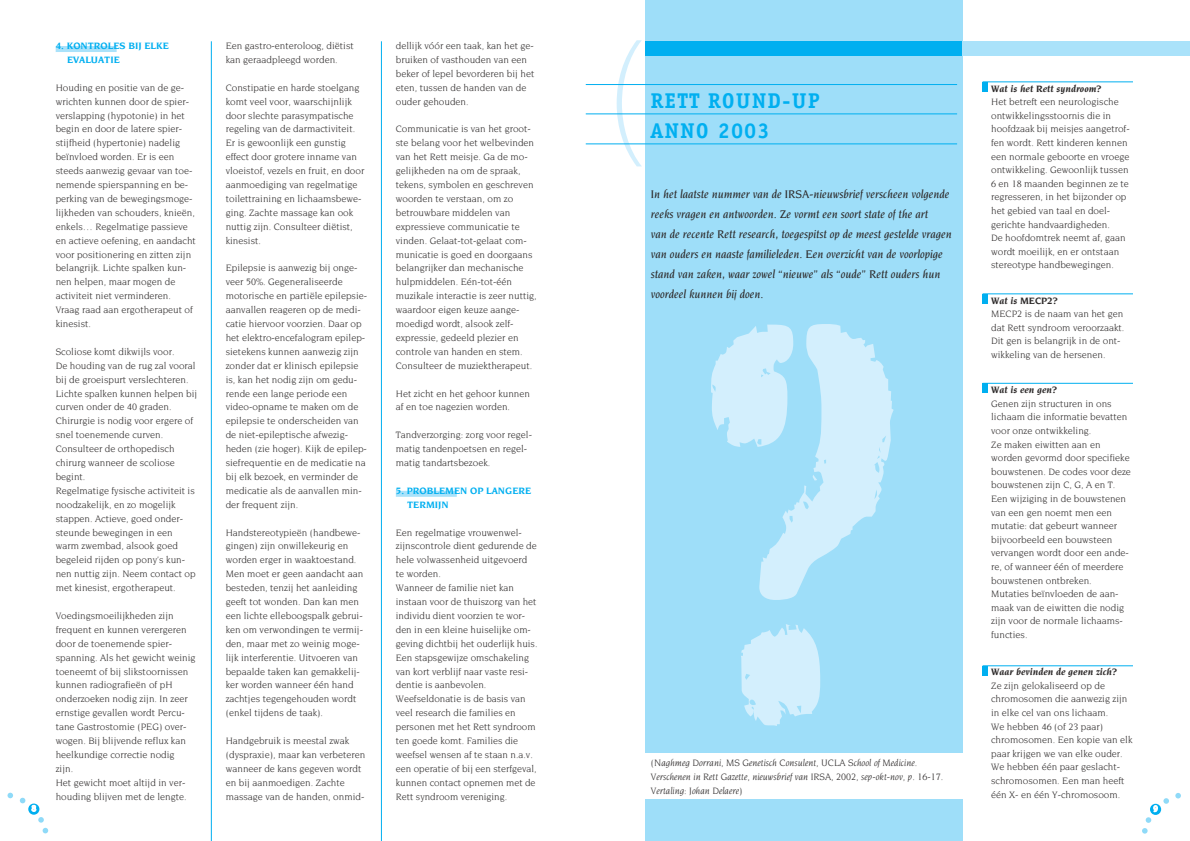
<style>
.page{position:relative;width:1190px;height:841px;background:#fff}
.page>*{position:absolute;margin:0;border:0;box-sizing:border-box;transform-origin:0 0}
.t1{font:600px "Rubber Stamp LT";color:#d3effd;scale:.7 1}
.t2{font:300 137px "Gill Sans";color:#d3effd;scale:.75 1}
.t3{font:700 22px/30px "Officina Serif";letter-spacing:.08em;color:#00aff0}
.t4{font:italic 500 12px/20px "Novarese";color:#2c2929}
.t5{font:10px/13.9px "Novarese";color:#2c2929}
.t6{font:italic 10px/14px "Novarese";color:#2c2929}
.t7{font:italic 700 10px "Novarese";color:#2c2929}
.t8{font:700 10px/13.9px "Novarese";color:#00aff0}
.t9{font:700 9px "Officina Sans";color:#fff}
</style>
<div class="page">
<div style="left:1150px;top:804px;width:11px;height:11px;background:#00aff0;border-radius:50%"></div>
<svg style="left:1175px;top:793px;width:6px;height:5px"></svg>
<svg style="left:1163px;top:798px;width:6px;height:6px"></svg>
<svg style="left:1142px;top:817px;width:9px;height:17px"></svg>
<div style="left:28px;top:804px;width:11px;height:11px;background:#00aff0;border-radius:50%"></div>
<svg style="left:8px;top:793px;width:5px;height:5px"></svg>
<svg style="left:20px;top:798px;width:5px;height:5px"></svg>
<svg style="left:38px;top:817px;width:10px;height:16px"></svg>
<hr style="left:56px;top:46px;width:61px;height:3px;background:#aae2fa">
<hr style="left:56px;top:49px;width:61px;height:3px;background:#aae2fa">
<hr style="left:396px;top:491px;width:61px;height:3px;background:#aae2fa">
<hr style="left:396px;top:494px;width:61px;height:3px;background:#aae2fa">
<div style="left:645px;top:0;width:318px;height:841px;background:#9edef9"></div>
<div style="left:645px;top:42px;width:318px;height:14px;background:#00aff0"></div>
<hr style="left:586px;top:84px;width:371px;height:1px;background:#00aff0">
<hr style="left:586px;top:113px;width:371px;height:1px;background:#00aff0">
<hr style="left:586px;top:143px;width:371px;height:1px;background:#00aff0">
<div style="left:645px;top:753px;width:318px;height:45px;background:#fff"></div>
<hr style="left:983px;top:81px;width:150px;height:1px;background:#00aff0">
<div style="left:983px;top:82px;width:5px;height:10px;background:#00aff0"></div>
<div style="left:963px;top:42px;width:227px;height:14px;background:#aae2fa"></div>
<hr style="left:983px;top:293px;width:150px;height:1px;background:#00aff0">
<div style="left:983px;top:294px;width:5px;height:10px;background:#00aff0"></div>
<hr style="left:983px;top:383px;width:150px;height:1px;background:#00aff0">
<div style="left:983px;top:383px;width:5px;height:10px;background:#00aff0"></div>
<hr style="left:983px;top:665px;width:150px;height:1px;background:#00aff0">
<div style="left:983px;top:666px;width:5px;height:10px;background:#00aff0"></div>
<hr style="left:211px;top:41px;width:1px;height:800px;background:#00aff0">
<hr style="left:381px;top:41px;width:1px;height:800px;background:#00aff0">
<p class="t9" style="left:32px;top:805px;width:6px">8</p>
<p class="t8" style="left:67px;top:39px;width:103px;text-indent:-11px">4. KONTROLES BIJ ELKE<br>EVALUATIE</p>
<p class="t5" style="left:56px;top:81px;width:142px">Houding en positie van de ge&shy;wrichten kunnen door de spier&shy;verslapping (hypotonie) in het begin en door de latere spier&shy;stijfheid (hypertonie) nadelig beïnvloed worden. Er is een steeds aanwezig gevaar van toe&shy;nemende spierspanning en be&shy;perking van de bewegingsmoge&shy;lijkheden van schouders, knieën, enkels… Regelmatige passieve en actieve oefening, en aandacht voor positionering en zitten zijn belangrijk. Lichte spalken kun&shy;nen helpen, maar mogen de activiteit niet verminderen.<br>Vraag raad aan ergotherapeut of kinesist.</p>
<p class="t5" style="left:56px;top:345px;width:143px">Scoliose komt dikwijls voor.<br>De houding van de rug zal vooral bij de groeispurt verslechteren.<br>Lichte spalken kunnen helpen bij curven onder de 40 graden.<br>Chirurgie is nodig voor ergere of snel toenemende curven.<br>Consulteer de orthopedisch chirurg wanneer de scoliose begint.<br>Regelmatige fysische activiteit is noodzakelijk, en zo mogelijk stappen. Actieve, goed onder&shy;steunde bewegingen in een warm zwembad, alsook goed begeleid rijden op pony’s kun&shy;nen nuttig zijn. Neem contact op met kinesist, ergotherapeut.</p>
<p class="t5" style="left:56px;top:609px;width:141px">Voedingsmoeilijkheden zijn frequent en kunnen verergeren door de toenemende spier&shy;spanning. Als het gewicht weinig toeneemt of bij slikstoornissen kunnen radiografieën of pH onderzoeken nodig zijn. In zeer ernstige gevallen wordt Percu&shy;tane Gastrostomie (PEG) over&shy;wogen. Bij blijvende reflux kan heelkundige correctie nodig<br>zijn.<br>Het gewicht moet altijd in ver&shy;houding blijven met de lengte.</p>
<p class="t5" style="left:226px;top:39px;width:130px">Een gastro-enteroloog, diëtist kan geraadpleegd worden.</p>
<p class="t5" style="left:226px;top:81px;width:140px">Constipatie en harde stoelgang komt veel voor, waarschijnlijk door slechte parasympatische regeling van de darmactiviteit.<br>Er is gewoonlijk een gunstig effect door grotere inname van vloeistof, vezels en fruit, en door aanmoediging van regelmatige toilettraining en lichaamsbewe&shy;ging. Zachte massage kan ook nuttig zijn. Consulteer diëtist, kinesist.</p>
<p class="t5" style="left:226px;top:262px;width:143px">Epilepsie is aanwezig bij onge&shy;veer 50%. Gegeneraliseerde motorische en partiële epilepsie&shy;aanvallen reageren op de medi&shy;catie hiervoor voorzien. Daar op het elektro-encefalogram epilep&shy;sietekens kunnen aanwezig zijn zonder dat er klinisch epilepsie is, kan het nodig zijn om gedu&shy;rende een lange periode een video-opname te maken om de epilepsie te onderscheiden van de niet-epileptische afwezig&shy;heden (zie hoger). Kijk de epilep&shy;siefrequentie en de medicatie na bij elk bezoek, en verminder de medicatie als de aanvallen min&shy;der frequent zijn.</p>
<p class="t5" style="left:226px;top:526px;width:139px">Handstereotypieën (handbewe&shy;gingen) zijn onwillekeurig en worden erger in waaktoestand.<br>Men moet er geen aandacht aan besteden, tenzij het aanleiding geeft tot wonden. Dan kan men een lichte elleboogspalk gebrui&shy;ken om verwondingen te vermij&shy;den, maar met zo weinig moge&shy;lijk interferentie. Uitvoeren van bepaalde taken kan gemakkelij&shy;ker worden wanneer één hand zachtjes tegengehouden wordt (enkel tijdens de taak).</p>
<p class="t5" style="left:226px;top:734px;width:141px">Handgebruik is meestal zwak (dyspraxie), maar kan verbeteren wanneer de kans gegeven wordt en bij aanmoedigen. Zachte massage van de handen, onmid-</p>
<p class="t5" style="left:396px;top:39px;width:140px">dellijk vóór een taak, kan het ge&shy;bruiken of vasthouden van een beker of lepel bevorderen bij het eten, tussen de handen van de ouder gehouden.</p>
<p class="t5" style="left:396px;top:123px;width:142px">Communicatie is van het groot&shy;ste belang voor het welbevinden van het Rett meisje. Ga de mo&shy;gelijkheden na om de spraak, tekens, symbolen en geschreven woorden te verstaan, om zo betrouwbare middelen van expressieve communicatie te vinden. Gelaat-tot-gelaat com&shy;municatie is goed en doorgaans belangrijker dan mechanische hulpmiddelen. Eén-tot-één muzikale interactie is zeer nuttig, waardoor eigen keuze aange&shy;moedigd wordt, alsook zelf&shy;expressie, gedeeld plezier en controle van handen en stem.<br>Consulteer de muziektherapeut.</p>
<p class="t5" style="left:396px;top:387px;width:136px">Het zicht en het gehoor kunnen af en toe nagezien worden.</p>
<p class="t5" style="left:396px;top:429px;width:138px">Tandverzorging: zorg voor regel&shy;matig tandenpoetsen en regel&shy;matig tandartsbezoek.</p>
<p class="t8" style="left:407px;top:484px;width:126px;text-indent:-11px">5. PROBLEMEN OP LANGERE<br>TERMIJN</p>
<p class="t5" style="left:396px;top:526px;width:143px">Een regelmatige vrouwenwel&shy;zijnscontrole dient gedurende de hele volwassenheid uitgevoerd te worden.<br>Wanneer de familie niet kan instaan voor de thuiszorg van het individu dient voorzien te wor&shy;den in een kleine huiselijke om&shy;geving dichtbij het ouderlijk huis.<br>Een stapsgewijze omschakeling van kort verblijf naar vaste resi&shy;dentie is aanbevolen.<br>Weefseldonatie is de basis van veel research die families en personen met het Rett syndroom ten goede komt. Families die weefsel wensen af te staan n.a.v. een operatie of bij een sterfgeval, kunnen contact opnemen met de<br>Rett syndroom vereniging.</p>
<h2 class="t2" style="left:608px;top:42px;width:47px">(</h2>
<h3 class="t3" style="left:651px;top:87px;width:170px">RETT ROUND-UP<br>ANNO 2003</h3>
<p class="t4" style="left:651px;top:184px;width:302px">In het laatste nummer van de IRSA-nieuwsbrief verscheen volgende reeks vragen en antwoorden. Ze vormt een soort state of the art<br>van de recente Rett research, toegespitst op de meest gestelde vragen van ouders en naaste familieleden. Een overzicht van de voorlopige stand van zaken, waar zowel “nieuwe” als “oude” Rett ouders hun voordeel kunnen bij doen.</p>
<h1 class="t1" style="left:691px;top:178px;width:327px">?</h1>
<p class="t6" style="left:651px;top:757px;width:294px">(Naghmeg Dorrani, MS Genetisch Consulent, UCLA School of Medicine.<br>Verschenen in Rett Gazette, nieuwsbrief van IRSA, 2002, sep-okt-nov, p. 16-17.<br>Vertaling: Johan Delaere)</p>
<p class="t7" style="left:991px;top:84px;width:112px">Wat is het Rett syndroom?</p>
<p class="t5" style="left:991px;top:96px;width:140px;line-height:13.6px">Het betreft een neurologische ontwikkelingsstoornis die in hoofdzaak bij meisjes aangetrof&shy;fen wordt. Rett kinderen kennen een normale geboorte en vroege ontwikkeling. Gewoonlijk tussen<br>6 en 18 maanden beginnen ze te regresseren, in het bijzonder op het gebied van taal en doel&shy;gerichte handvaardigheden.<br>De hoofdomtrek neemt af, gaan wordt moeilijk, en er ontstaan stereotype handbewegingen.</p>
<p class="t7" style="left:991px;top:296px;width:68px">Wat is MECP2?</p>
<p class="t5" style="left:991px;top:308px;width:135px;line-height:13.6px">MECP2 is de naam van het gen dat Rett syndroom veroorzaakt.<br>Dit gen is belangrijk in de ont&shy;wikkeling van de hersenen.</p>
<p class="t7" style="left:991px;top:386px;width:68px">Wat is een gen?</p>
<p class="t5" style="left:991px;top:397px;width:141px;line-height:13.6px">Genen zijn structuren in ons lichaam die informatie bevatten voor onze ontwikkeling.<br>Ze maken eiwitten aan en worden gevormd door specifieke bouwstenen. De codes voor deze bouwstenen zijn C, G, A en T.<br>Een wijziging in de bouwstenen van een gen noemt men een mutatie: dat gebeurt wanneer bijvoorbeeld een bouwsteen vervangen wordt door een ande&shy;re, of wanneer één of meerdere bouwstenen ontbreken.<br>Mutaties beïnvloeden de aan&shy;maak van de eiwitten die nodig zijn voor de normale lichaams&shy;functies.</p>
<p class="t7" style="left:991px;top:668px;width:128px">Waar bevinden de genen zich?</p>
<p class="t5" style="left:991px;top:679px;width:143px;line-height:13.6px">Ze zijn gelokaliseerd op de chromosomen die aanwezig zijn in elke cel van ons lichaam.<br>We hebben 46 (of 23 paar) chromosomen. Een kopie van elk paar krijgen we van elke ouder.<br>We hebben één paar geslacht&shy;schromosomen. Een man heeft één X- en één Y-chromosoom.</p>
<p class="t9" style="left:1153px;top:805px;width:6px">9</p>
</div>
